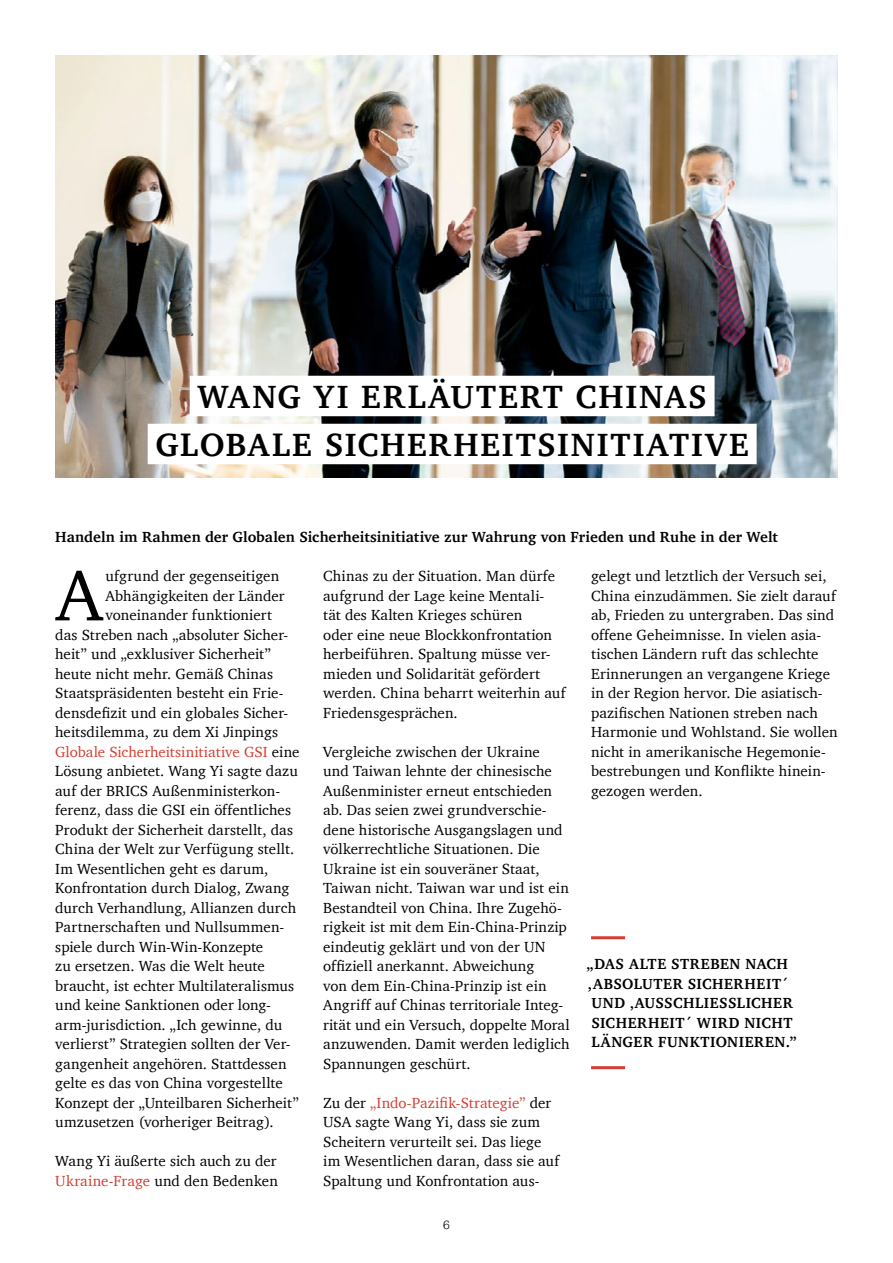
<style>
.page{position:relative;width:893px;height:1263px;background:#fff}
.page>*{position:absolute;margin:0;border:0;box-sizing:border-box;transform-origin:0 0}
.t1{font:73.2px "Charter";color:#000}
.t2{font:700 33px/48px "Charter";letter-spacing:.055em;color:#000;text-align:center}
.t3{font:15px/19.5px "Charter";letter-spacing:.005em;color:#000}
.t4{font:700 15px/19.5px "Charter";letter-spacing:.02em;color:#000}
.t5{font:15px "Charter";color:#d23f32}
.t6{font:300 12px "Helvetica";color:#000}
.s1{color:#d23f32}
.s2{color:#000}
</style>
<div class="page">
<img style="left:55px;top:55px;width:783px;height:423px">
<div style="left:190px;top:376px;width:525px;height:40px;background:#fff"></div>
<div style="left:148px;top:424px;width:609px;height:40px;background:#fff"></div>
<hr style="left:591px;top:936px;width:34px;height:3px;background:#d23f32">
<hr style="left:591px;top:1066px;width:34px;height:3px;background:#d23f32">
<h2 class="t2" style="left:155px;top:372px;width:595px">WANG YI ERLÄUTERT CHINAS<br>GLOBALE SICHERHEITSINITIATIVE</h2>
<p class="t4" style="left:55px;top:527px;width:724px">Handeln im Rahmen der Globalen Sicherheitsinitiative zur Wahrung von Frieden und Ruhe in der Welt</p>
<h1 class="t1" style="left:56px;top:532px;width:48px">A</h1>
<p class="t3" style="left:106px;top:566px;width:175px">ufgrund der gegenseitigen</p>
<p class="t3" style="left:323px;top:566px;width:244px">Chinas zu der Situation. Man dürfe aufgrund der Lage keine Mentali&shy;tät des Kalten Krieges schüren<br>oder eine neue Blockkonfrontation herbeiführen. Spaltung müsse ver&shy;mieden und Solidarität gefördert werden. China beharrt weiterhin auf<br>Friedensgesprächen.</p>
<p class="t3" style="left:323px;top:742px;width:248px">Vergleiche zwischen der Ukraine<br>und Taiwan lehnte der chinesische Außenminister erneut entschieden ab. Das seien zwei grundverschie&shy;dene historische Ausgangslagen und völkerrechtliche Situationen. Die Ukraine ist ein souveräner Staat, Taiwan nicht. Taiwan war und ist ein Bestandteil von China. Ihre Zugehö&shy;rigkeit ist mit dem Ein-China-Prinzip eindeutig geklärt und von der UN offiziell anerkannt. Abweichung<br>von dem Ein-China-Prinzip ist ein Angriff auf Chinas territoriale Integ&shy;rität und ein Versuch, doppelte Moral anzuwenden. Damit werden lediglich Spannungen geschürt.</p>
<p class="t3" style="left:323px;top:1093px;width:238px">Zu der <span class="s1">„Indo-Pazifik-Strategie”</span> der USA sagte Wang Yi, dass sie zum Scheitern verurteilt sei. Das liege im Wesentlichen daran, dass sie auf Spaltung und Konfrontation aus-</p>
<p class="t3" style="left:591px;top:566px;width:248px">gelegt und letztlich der Versuch sei, China einzudämmen. Sie zielt darauf ab, Frieden zu untergraben. Das sind offene Geheimnisse. In vielen asia&shy;tischen Ländern ruft das schlechte Erinnerungen an vergangene Kriege in der Region hervor. Die asiatisch&shy;pazifischen Nationen streben nach Harmonie und Wohlstand. Sie wollen nicht in amerikanische Hegemonie&shy;bestrebungen und Konflikte hinein&shy;gezogen werden.</p>
<p class="t3" style="left:106px;top:586px;width:181px">Abhängigkeiten der Länder</p>
<p class="t3" style="left:106px;top:605px;width:168px">voneinander funktioniert</p>
<p class="t3" style="left:55px;top:625px;width:234px">das Streben nach „absoluter Sicher-</p>
<p class="t3" style="left:55px;top:644px;width:217px">heit” und „exklusiver Sicherheit”</p>
<p class="t3" style="left:55px;top:664px;width:219px">heute nicht mehr. Gemäß Chinas</p>
<p class="t3" style="left:55px;top:683px;width:230px">Staatspräsidenten besteht ein Frie-</p>
<p class="t3" style="left:55px;top:703px;width:234px">densdefizit und ein globales Sicher-</p>
<p class="t3" style="left:55px;top:722px;width:224px">heitsdilemma, zu dem Xi Jinpings</p>
<p class="t5" style="left:55px;top:739px;width:246px">Globale Sicherheitsinitiative GSI <span class="s2">eine</span></p>
<p class="t3" style="left:55px;top:761px;width:244px">Lösung anbietet. Wang Yi sagte dazu</p>
<p class="t3" style="left:55px;top:781px;width:226px">auf der BRICS Außenministerkon-</p>
<p class="t3" style="left:55px;top:800px;width:237px">ferenz, dass die GSI ein öffentliches</p>
<p class="t3" style="left:55px;top:820px;width:239px">Produkt der Sicherheit darstellt, das</p>
<p class="t3" style="left:55px;top:839px;width:240px">China der Welt zur Verfügung stellt.</p>
<p class="t3" style="left:55px;top:859px;width:215px">Im Wesentlichen geht es darum,</p>
<p class="t3" style="left:55px;top:878px;width:236px">Konfrontation durch Dialog, Zwang</p>
<p class="t3" style="left:55px;top:898px;width:242px">durch Verhandlung, Allianzen durch</p>
<p class="t3" style="left:55px;top:917px;width:230px">Partnerschaften und Nullsummen-</p>
<p class="t3" style="left:55px;top:937px;width:210px">spiele durch Win-Win-Konzepte</p>
<p class="t3" style="left:55px;top:956px;width:211px">zu ersetzen. Was die Welt heute</p>
<p class="t3" style="left:55px;top:976px;width:240px">braucht, ist echter Multilateralismus</p>
<p class="t3" style="left:55px;top:995px;width:217px">und keine Sanktionen oder long-</p>
<p class="t3" style="left:55px;top:1015px;width:229px">arm-jurisdiction. „Ich gewinne, du</p>
<p class="t3" style="left:55px;top:1034px;width:237px">verlierst” Strategien sollten der Ver-</p>
<p class="t3" style="left:55px;top:1054px;width:233px">gangenheit angehören. Stattdessen</p>
<p class="t3" style="left:55px;top:1073px;width:229px">gelte es das von China vorgestellte</p>
<p class="t3" style="left:55px;top:1093px;width:245px">Konzept der „Unteilbaren Sicherheit”</p>
<p class="t3" style="left:55px;top:1112px;width:220px">umzusetzen (vorheriger Beitrag).</p>
<p class="t3" style="left:55px;top:1151px;width:224px">Wang Yi äußerte sich auch zu der<br><span class="s1">Ukraine-Frage</span> und den Bedenken</p>
<p class="t4" style="left:587px;top:954px;width:212px">„DAS ALTE STREBEN NACH ,ABSOLUTER SICHERHEIT´<br>UND ‚AUSSCHLIESSLICHER<br>SICHERHEIT´ WIRD NICHT<br>LÄNGER FUNKTIONIEREN.”</p>
<p class="t6" style="left:443px;top:1214px;width:8px">6</p>
</div>
